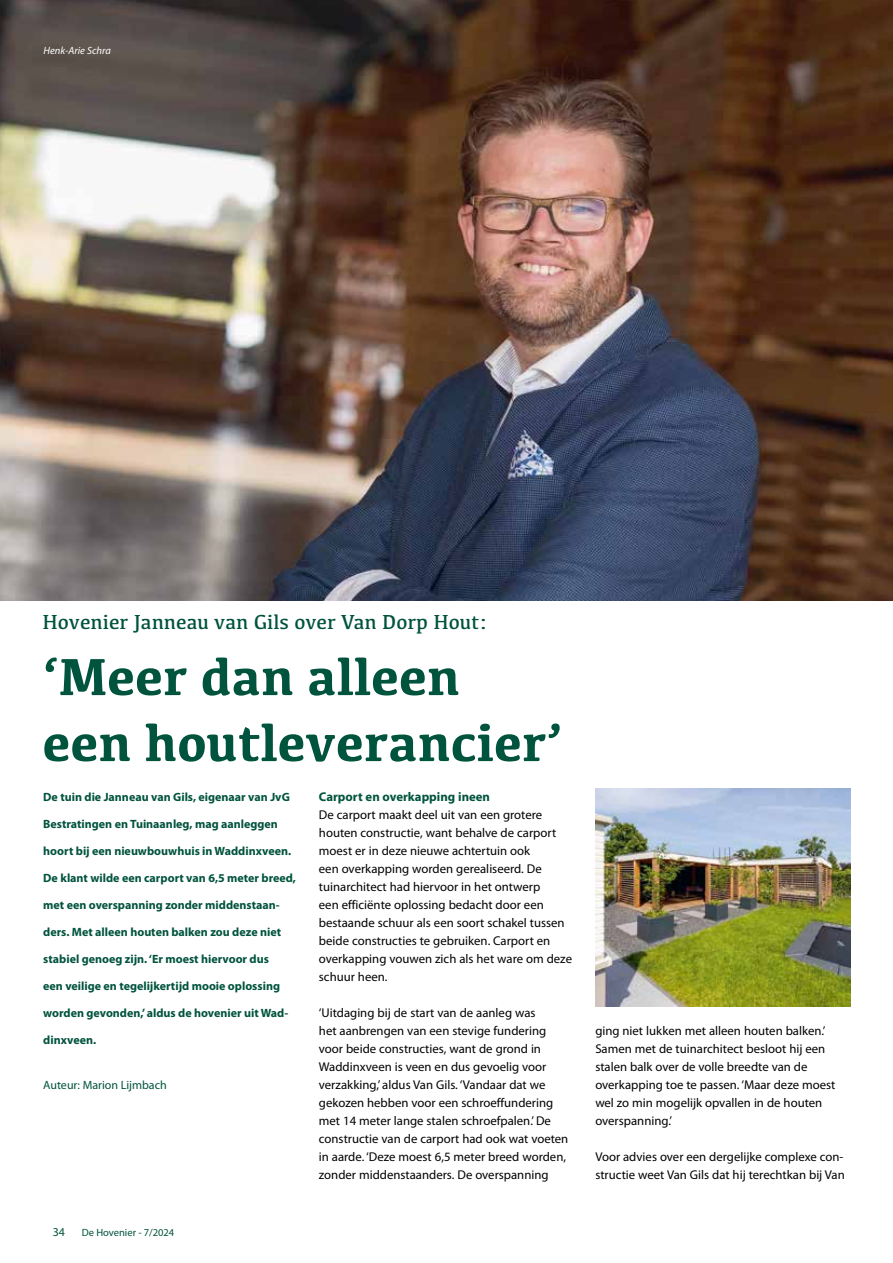
<style>
.page{position:relative;width:893px;height:1263px;background:#fff}
.page>*{position:absolute;margin:0;border:0;box-sizing:border-box;transform-origin:0 0}
.t1{font:700 54px/66px "Kefa";color:#00533d}
.t2{font:21px "Kefa";color:#00533d}
.t3{font:12.75px/18px "Myriad Pro";color:#000}
.t4{font:700 12.75px "Myriad Pro";color:#00533d}
.t5{font:700 12px "Myriad Pro";color:#00533d}
.t6{font:12px "Myriad Pro";color:#00533d}
.t7{font:10.5px "Myriad Pro";color:#00533d}
.t8{font:italic 10.5px "Myriad Pro";color:#fff}
</style>
<div class="page">
<img style="left:0;top:0;width:893px;height:600px">
<img style="left:595px;top:789px;width:255px;height:218px">
<p class="t8" style="left:44px;top:44px;width:69px">Henk-Arie Schra</p>
<h2 class="t2" style="left:43px;top:609px;width:446px">Hovenier Janneau van Gils over Van Dorp Hout:</h2>
<h1 class="t1" style="left:43px;top:641px;width:522px">‘Meer dan alleen<br>een houtleverancier’</h1>
<p class="t5" style="left:43px;top:789px;width:248px">De tuin die Janneau van Gils, eigenaar van JvG</p>
<p class="t5" style="left:43px;top:816px;width:236px">Bestratingen en Tuinaanleg, mag aanleggen</p>
<p class="t5" style="left:43px;top:843px;width:249px">hoort bij een nieuwbouwhuis in Waddinxveen.</p>
<p class="t5" style="left:43px;top:870px;width:254px">De klant wilde een carport van 6,5 meter breed,</p>
<p class="t5" style="left:43px;top:897px;width:238px">met een overspanning zonder middenstaan-</p>
<p class="t5" style="left:43px;top:924px;width:239px">ders. Met alleen houten balken zou deze niet</p>
<p class="t5" style="left:43px;top:951px;width:227px">stabiel genoeg zijn. ‘Er moest hiervoor dus</p>
<p class="t5" style="left:43px;top:978px;width:238px">een veilige en tegelijkertijd mooie oplossing</p>
<p class="t5" style="left:43px;top:1005px;width:246px">worden gevonden,’ aldus de hovenier uit Wad-</p>
<p class="t5" style="left:43px;top:1032px;width:54px">dinxveen.</p>
<p class="t6" style="left:43px;top:1078px;width:125px">Auteur: Marion Lijmbach</p>
<p class="t6" style="left:53px;top:1224px;width:14px">34</p>
<p class="t7" style="left:82px;top:1226px;width:94px">De Hovenier - 7/2024</p>
<p class="t4" style="left:319px;top:788px;width:173px">Carport en overkapping ineen</p>
<p class="t3" style="left:319px;top:806px;width:255px">De carport maakt deel uit van een grotere houten constructie, want behalve de carport moest er in deze nieuwe achtertuin ook<br>een overkapping worden gerealiseerd. De tuinarchitect had hiervoor in het ontwerp<br>een efficiënte oplossing bedacht door een bestaande schuur als een soort schakel tussen beide constructies te gebruiken. Carport en overkapping vouwen zich als het ware om deze schuur heen.</p>
<p class="t3" style="left:319px;top:1004px;width:251px">‘Uitdaging bij de start van de aanleg was<br>het aanbrengen van een stevige fundering voor beide constructies, want de grond in Waddinxveen is veen en dus gevoelig voor verzakking,’ aldus Van Gils. ‘Vandaar dat we gekozen hebben voor een schroeffundering met 14 meter lange stalen schroefpalen.’ De constructie van de carport had ook wat voeten in aarde. ‘Deze moest 6,5 meter breed worden, zonder middenstaanders. De overspanning</p>
<p class="t3" style="left:595px;top:1022px;width:242px">ging niet lukken met alleen houten balken.’ Samen met de tuinarchitect besloot hij een stalen balk over de volle breedte van de overkapping toe te passen. ‘Maar deze moest wel zo min mogelijk opvallen in de houten overspanning.’</p>
<p class="t3" style="left:595px;top:1148px;width:251px">Voor advies over een dergelijke complexe con&shy;structie weet Van Gils dat hij terechtkan bij Van</p>
</div>
